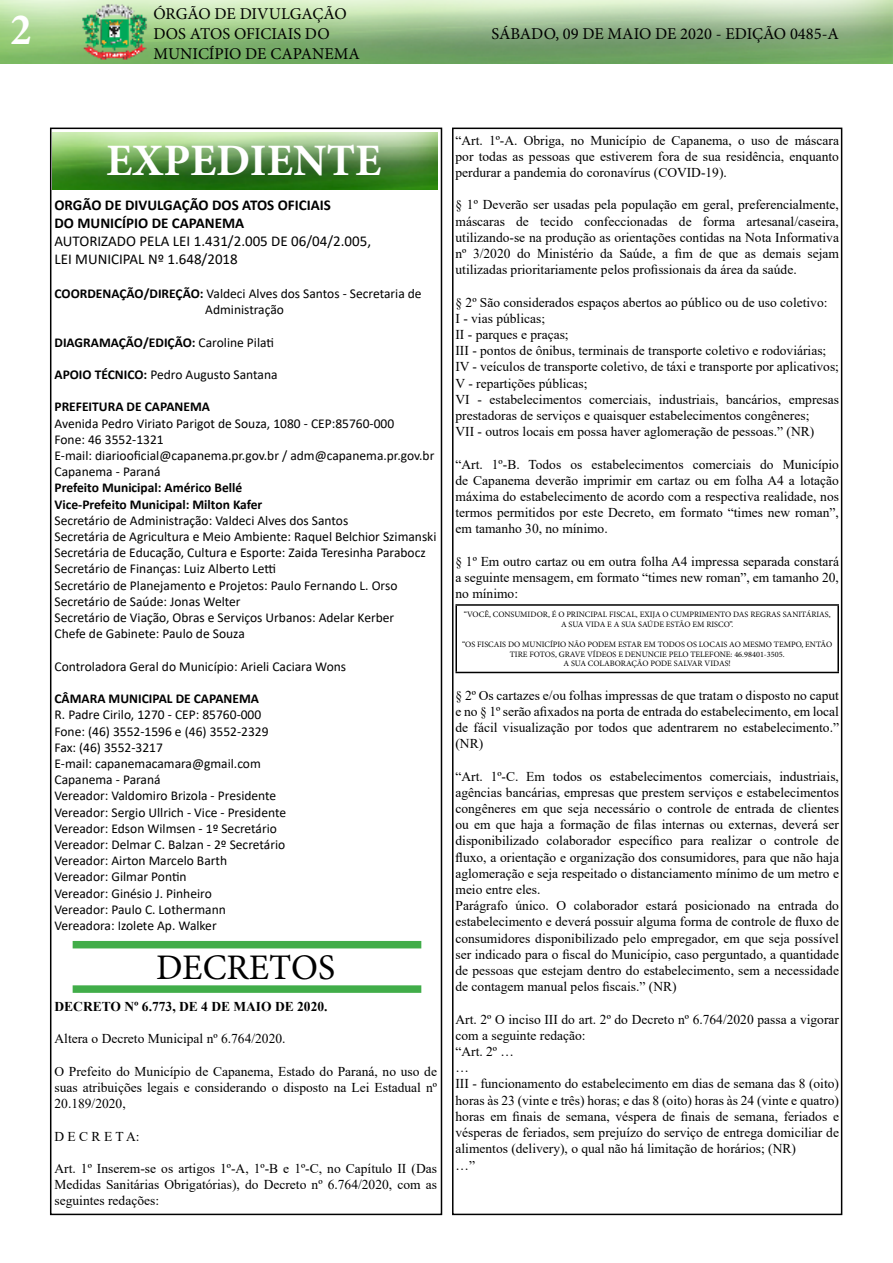
<style>
.page{position:relative;width:893px;height:1263px;background:#fff}
.page>*{position:absolute;margin:0;border:0;box-sizing:border-box;transform-origin:0 0}
.t1{font:700 45px "Minion Pro";color:#fff}
.t2{font:700 condensed 45px "Minion Pro";color:#fff}
.t3{font:36px "Minion Pro";color:#000}
.t4{font:16.5px/19.8px "Minion Pro";color:#000}
.t5{font:15px/18px "Calibri";color:#000}
.t6{font:700 15px/18px "Calibri";color:#000}
.t7{font:13.5px/16.2px "Times New Roman";color:#000;text-align:justify}
.t8{font:13.5px/16.2px "Calibri";color:#000}
.t9{font:700 13.5px/16.2px "Calibri";color:#000}
.t10{font:700 13.5px "Times New Roman";color:#000}
.t11{font:8.25px/9.9px "Minion Pro";color:#000;text-align:center}
.s1{font-weight:700}
.s2{font-weight:400}
</style>
<div class="page">
<div style="left:50px;top:128px;width:392px;height:1087px;border:2px solid #000"></div>
<img style="left:0;top:0;width:893px;height:64px">
<div style="left:452px;top:128px;width:390px;height:1087px;border:2px solid #000"></div>
<img style="left:53px;top:132px;width:384px;height:58px">
<hr style="left:455px;top:604px;width:384px;height:2px;background:#000">
<hr style="left:455px;top:606px;width:2px;height:66px;background:#000">
<hr style="left:837px;top:606px;width:2px;height:66px;background:#000">
<hr style="left:455px;top:672px;width:384px;height:1px;background:#000">
<div style="left:73px;top:941px;width:348px;height:7px;background:#41ad49"></div>
<div style="left:73px;top:985px;width:348px;height:8px;background:#41ad49"></div>
<h1 class="t2" style="left:11px;top:-1px;width:22px">2</h1>
<p class="t4" style="left:153px;top:4px;width:208px">ÓRGÃO DE DIVULGAÇÃO<br>DOS ATOS OFICIAIS DO<br>MUNICÍPIO DE CAPANEMA</p>
<p class="t4" style="left:491px;top:24px;width:349px">SÁBADO, 09 DE MAIO DE 2020 - EDIÇÃO 0485-A</p>
<h1 class="t1" style="left:106px;top:129px;width:277px">EXPEDIENTE</h1>
<p class="t6" style="left:54px;top:196px;width:278px">ORGÃO DE DIVULGAÇÃO DOS ATOS OFICIAIS<br>DO MUNICÍPIO DE CAPANEMA</p>
<p class="t5" style="left:54px;top:231px;width:318px">AUTORIZADO PELA LEI 1.431/2.005 DE 06/04/2.005,<br>LEI MUNICIPAL Nº 1.648/2018</p>
<p class="t8" style="left:205px;top:285px;width:218px;text-indent:-151px"><span class="s1">COORDENAÇÃO/DIREÇÃO:</span> Valdeci Alves dos Santos - Secretaria de<br>Administração</p>
<p class="t9" style="left:54px;top:334px;width:221px">DIAGRAMAÇÃO/EDIÇÃO: <span class="s2">Caroline Pilati</span></p>
<p class="t8" style="left:54px;top:366px;width:225px"><span class="s1">APOIO TÉCNICO:</span> Pedro Augusto Santana</p>
<p class="t9" style="left:54px;top:399px;width:157px">PREFEITURA DE CAPANEMA</p>
<p class="t8" style="left:54px;top:415px;width:381px">Avenida Pedro Viriato Parigot de Souza, 1080 - CEP:85760-000<br>Fone: 46 3552-1321<br>E-mail: diariooficial@capanema.pr.gov.br / adm@capanema.pr.gov.br Capanema - Paraná</p>
<p class="t9" style="left:54px;top:480px;width:209px">Prefeito Municipal: Américo Bellé<br>Vice-Prefeito Municipal: Milton Kafer</p>
<p class="t8" style="left:54px;top:512px;width:384px">Secretário de Administração: Valdeci Alves dos Santos<br>Secretária de Agricultura e Meio Ambiente: Raquel Belchior Szimanski Secretária de Educação, Cultura e Esporte: Zaida Teresinha Parabocz Secretário de Finanças: Luiz Alberto Letti<br>Secretário de Planejamento e Projetos: Paulo Fernando L. Orso Secretário de Saúde: Jonas Welter<br>Secretário de Viação, Obras e Serviços Urbanos: Adelar Kerber<br>Chefe de Gabinete: Paulo de Souza</p>
<p class="t8" style="left:54px;top:658px;width:293px">Controladora Geral do Município: Arieli Caciara Wons</p>
<p class="t9" style="left:54px;top:690px;width:206px">CÂMARA MUNICIPAL DE CAPANEMA</p>
<p class="t8" style="left:54px;top:706px;width:233px">R. Padre Cirilo, 1270 - CEP: 85760-000<br>Fone: (46) 3552-1596 e (46) 3552-2329<br>Fax: (46) 3552-3217<br>E-mail: capanemacamara@gmail.com Capanema - Paraná<br>Vereador: Valdomiro Brizola - Presidente Vereador: Sergio Ullrich - Vice - Presidente Vereador: Edson Wilmsen - 1º Secretário Vereador: Delmar C. Balzan - 2º Secretário Vereador: Airton Marcelo Barth<br>Vereador: Gilmar Pontin<br>Vereador: Ginésio J. Pinheiro<br>Vereador: Paulo C. Lothermann Vereadora: Izolete Ap. Walker</p>
<h2 class="t3" style="left:156px;top:943px;width:181px">DECRETOS</h2>
<p class="t10" style="left:54px;top:997px;width:275px">DECRETO Nº 6.773, DE 4 DE MAIO DE 2020.</p>
<p class="t7" style="left:54px;top:1030px;width:233px">Altera o Decreto Municipal nº 6.764/2020.</p>
<p class="t7" style="left:54px;top:1063px;width:384px">O Prefeito do Município de Capanema, Estado do Paraná, no uso de suas atribuições legais e considerando o disposto na Lei Estadual nº 20.189/2020,</p>
<p class="t7" style="left:54px;top:1127px;width:87px">D E C R E T A:</p>
<p class="t7" style="left:54px;top:1160px;width:384px">Art. 1º Inserem-se os artigos 1º-A, 1º-B e 1º-C, no Capítulo II (Das Medidas Sanitárias Obrigatórias), do Decreto nº 6.764/2020, com as seguintes redações:</p>
<p class="t7" style="left:455px;top:132px;width:385px">“Art. 1º-A. Obriga, no Município de Capanema, o uso de máscara por todas as pessoas que estiverem fora de sua residência, enquanto perdurar a pandemia do coronavírus (COVID-19).</p>
<p class="t7" style="left:455px;top:196px;width:385px">§ 1º Deverão ser usadas pela população em geral, preferencialmente, máscaras de tecido confeccionadas de forma artesanal/caseira, utilizando-se na produção as orientações contidas na Nota Informativa nº 3/2020 do Ministério da Saúde, a fim de que as demais sejam utilizadas prioritariamente pelos profissionais da área da saúde.</p>
<p class="t7" style="left:455px;top:294px;width:385px;text-align:left">§ 2º São considerados espaços abertos ao público ou de uso coletivo:<br>I - vias públicas;<br>II - parques e praças;<br>III - pontos de ônibus, terminais de transporte coletivo e rodoviárias; IV - veículos de transporte coletivo, de táxi e transporte por aplicativos; V - repartições públicas;<br>VI - estabelecimentos comerciais, industriais, bancários, empresas prestadoras de serviços e quaisquer estabelecimentos congêneres;<br>VII - outros locais em possa haver aglomeração de pessoas.” (NR)</p>
<p class="t7" style="left:455px;top:456px;width:385px">“Art. 1º-B. Todos os estabelecimentos comerciais do Município de Capanema deverão imprimir em cartaz ou em folha A4 a lotação máxima do estabelecimento de acordo com a respectiva realidade, nos termos permitidos por este Decreto, em formato “times new roman”, em tamanho 30, no mínimo.</p>
<p class="t7" style="left:455px;top:553px;width:385px">§ 1º Em outro cartaz ou em outra folha A4 impressa separada constará a seguinte mensagem, em formato “times new roman”, em tamanho 20, no mínimo:</p>
<p class="t11" style="left:464px;top:609px;width:368px">“VOCÊ, CONSUMIDOR, É O PRINCIPAL FISCAL, EXIJA O CUMPRIMENTO DAS REGRAS SANITÁRIAS,<br>A SUA VIDA E A SUA SAÚDE ESTÃO EM RISCO”.</p>
<p class="t11" style="left:462px;top:639px;width:371px">“OS FISCAIS DO MUNICÍPIO NÃO PODEM ESTAR EM TODOS OS LOCAIS AO MESMO TEMPO, ENTÃO<br>TIRE FOTOS, GRAVE VÍDEOS E DENUNCIE PELO TELEFONE: 46.98401-3505.<br>A SUA COLABORAÇÃO PODE SALVAR VIDAS!</p>
<p class="t7" style="left:455px;top:686px;width:385px">§ 2º Os cartazes e/ou folhas impressas de que tratam o disposto no caput e no § 1º serão afixados na porta de entrada do estabelecimento, em local de fácil visualização por todos que adentrarem no estabelecimento.” (NR)</p>
<p class="t7" style="left:455px;top:767px;width:385px;text-align:left">“Art. 1º-C. Em todos os estabelecimentos comerciais, industriais, agências bancárias, empresas que prestem serviços e estabelecimentos congêneres em que seja necessário o controle de entrada de clientes ou em que haja a formação de filas internas ou externas, deverá ser disponibilizado colaborador específico para realizar o controle de fluxo, a orientação e organização dos consumidores, para que não haja aglomeração e seja respeitado o distanciamento mínimo de um metro e meio entre eles.<br>Parágrafo único. O colaborador estará posicionado na entrada do estabelecimento e deverá possuir alguma forma de controle de fluxo de consumidores disponibilizado pelo empregador, em que seja possível ser indicado para o fiscal do Município, caso perguntado, a quantidade de pessoas que estejam dentro do estabelecimento, sem a necessidade de contagem manual pelos fiscais.” (NR)</p>
<p class="t7" style="left:455px;top:1010px;width:385px;text-align:left">Art. 2º O inciso III do art. 2º do Decreto nº 6.764/2020 passa a vigorar com a seguinte redação:<br>“Art. 2º …<br>…<br>III - funcionamento do estabelecimento em dias de semana das 8 (oito) horas às 23 (vinte e três) horas; e das 8 (oito) horas às 24 (vinte e quatro) horas em finais de semana, véspera de finais de semana, feriados e vésperas de feriados, sem prejuízo do serviço de entrega domiciliar de alimentos (delivery), o qual não há limitação de horários; (NR)<br>…”</p>
</div>
